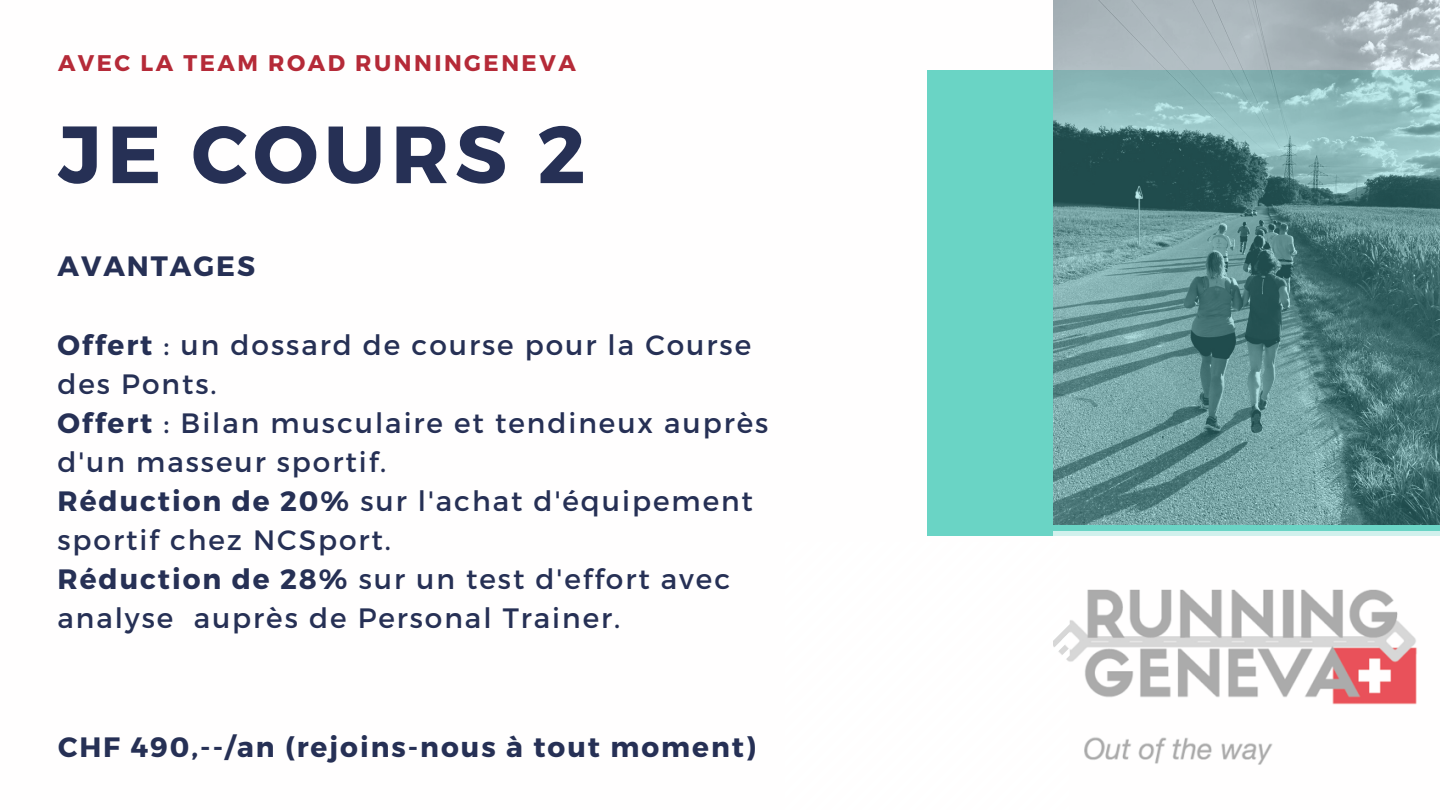
<style>
.page{position:relative;width:1440px;height:810px;background:#fff}
.page>*{position:absolute;margin:0;border:0;box-sizing:border-box;transform-origin:0 0}
.t1{font:700 80.8px "Montserrat";letter-spacing:.07em;color:#263055}
.t2{font:28px/39px "Montserrat";letter-spacing:.07em;color:#263055}
.t3{font:700 28px "Montserrat";letter-spacing:.07em;color:#263055}
.t4{font:700 22.6px "Montserrat";letter-spacing:.11em;color:#b52a38}
.s1{font-weight:700}
</style>
<div class="page">
<div style="left:927px;top:71px;width:513px;height:465px;background:#6ad4c5"></div>
<img style="left:1053px;top:532px;width:387px;height:233px">
<img style="left:1053px;top:0;width:387px;height:524px">
<svg style="left:1053px;top:542px;width:17px;height:223px"></svg>
<p class="t4" style="left:58px;top:49px;width:519px">AVEC LA TEAM ROAD RUNNINGENEVA</p>
<h1 class="t1" style="left:58px;top:104px;width:529px">JE COURS 2</h1>
<p class="t3" style="left:57px;top:249px;width:199px">AVANTAGES</p>
<p class="t2" style="left:57px;top:325px;width:712px"><span class="s1">Offert</span> : un dossard de course pour la Course des Ponts.<br><span class="s1">Offert</span> : Bilan musculaire et tendineux auprès d'un masseur sportif.<br><span class="s1">Réduction de 20%</span> sur l'achat d'équipement sportif chez NCSport.<br><span class="s1">Réduction de 28%</span> sur un test d'effort avec analyse auprès de Personal Trainer.</p>
<p class="t3" style="left:58px;top:730px;width:700px">CHF 490,--/an (rejoins-nous à tout moment)</p>
</div>
